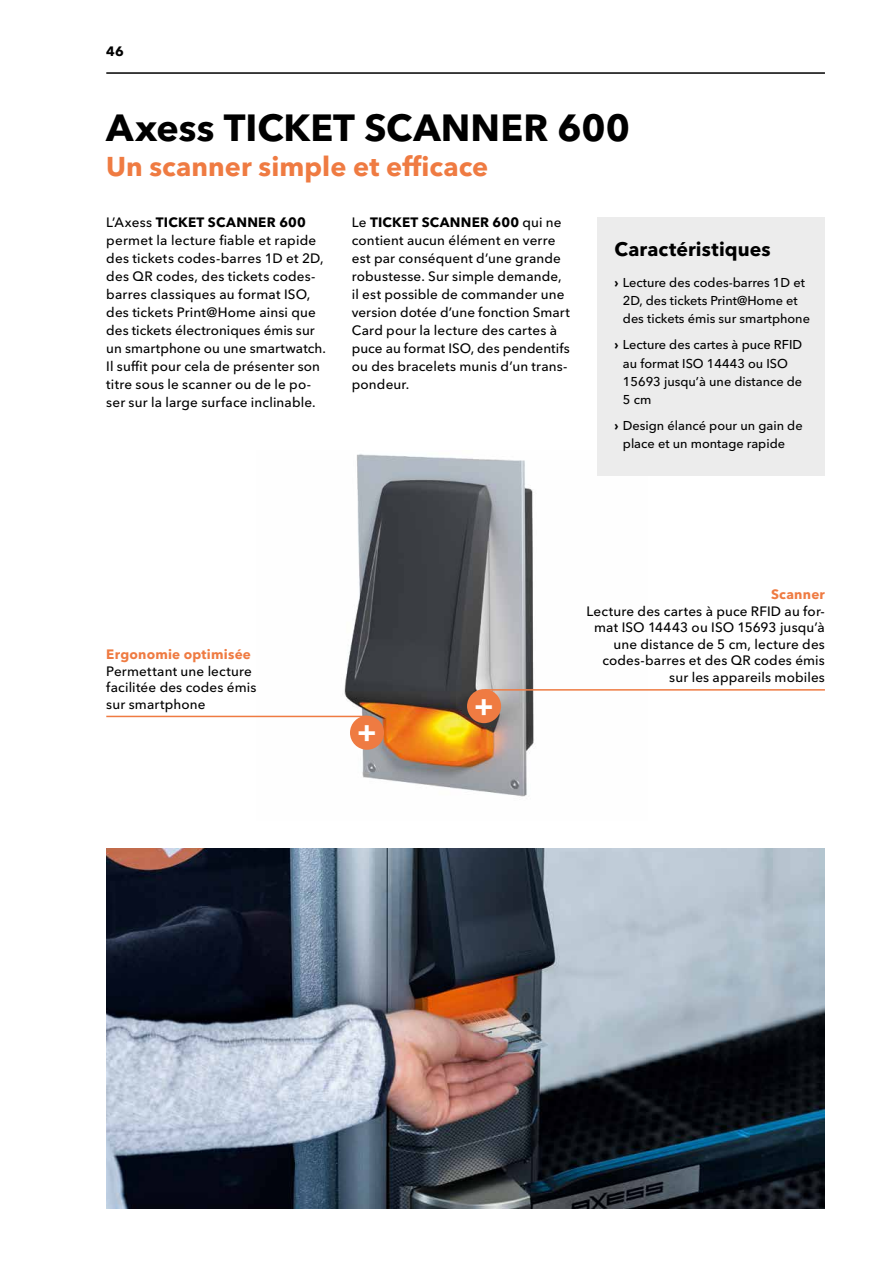
<style>
.page{position:relative;width:893px;height:1263px;background:#fff}
.page>*{position:absolute;margin:0;border:0;box-sizing:border-box;transform-origin:0 0}
.t1{font:700 37.5px "Avenir Next Cyr";color:#000}
.t2{font:700 29.25px "Avenir Next Cyr";color:#fff}
.t3{font:700 27px "Avenir Next Cyr";letter-spacing:.005em;color:#ef7b42}
.t4{font:700 19.5px "Avenir Next Cyr";letter-spacing:.005em;color:#000}
.t5{font:500 13.5px/18px "Avenir Next Cyr";letter-spacing:.01em;color:#000}
.t6{font:700 13.5px "Avenir Next Cyr";letter-spacing:.015em;color:#ef7b42}
.t7{font:700 13.5px "Avenir Next Cyr";color:#000}
.t8{font:500 12.75px/18px "Avenir Next Cyr";color:#000}
.s1{font-weight:700}
</style>
<div class="page">
<hr style="left:106px;top:72px;width:719px;height:2px;background:#000">
<img style="left:256px;top:454px;width:391px;height:343px">
<hr style="left:485px;top:689px;width:340px;height:2px;background:#ef7b42">
<div style="left:467px;top:689px;width:34px;height:34px;background:#ef7b42;border-radius:50%"></div>
<hr style="left:106px;top:716px;width:261px;height:1px;background:#ef7b42">
<div style="left:350px;top:716px;width:34px;height:34px;background:#ef7b42;border-radius:50%"></div>
<div style="left:597px;top:217px;width:228px;height:258px;background:#ececec"></div>
<img style="left:106px;top:848px;width:719px;height:361px">
<p class="t7" style="left:106px;top:43px;width:19px">46</p>
<h1 class="t1" style="left:106px;top:105px;width:525px">Axess TICKET SCANNER 600</h1>
<h3 class="t3" style="left:106px;top:150px;width:384px">Un scanner simple et efficace</h3>
<p class="t5" style="left:106px;top:214px;width:221px">L’Axess <span class="s1">TICKET SCANNER 600 </span>permet la lecture fiable et rapide des tickets codes-barres 1D et 2D, des QR codes, des tickets codes&shy;barres classiques au format ISO, des tickets Print@Home ainsi que des tickets électroniques émis sur un smartphone ou une smartwatch.<br>Il suffit pour cela de présenter son titre sous le scanner ou de le po&shy;ser sur la large surface inclinable.</p>
<p class="t5" style="left:352px;top:214px;width:219px">Le <span class="s1">TICKET SCANNER 600</span> qui ne contient aucun élément en verre est par conséquent d’une grande robustesse. Sur simple demande, il est possible de commander une version dotée d’une fonction Smart<br>Card pour la lecture des cartes à puce au format ISO, des pendentifs ou des bracelets munis d’un trans&shy;pondeur.</p>
<h3 class="t4" style="left:614px;top:237px;width:158px">Caractéristiques</h3>
<p class="t8" style="left:623px;top:273px;width:189px;text-indent:-9px"><span class="s1">›</span> Lecture des codes-barres 1D et<br>2D, des tickets Print@Home et des tickets émis sur smartphone</p>
<p class="t8" style="left:623px;top:336px;width:181px;text-indent:-9px"><span class="s1">›</span> Lecture des cartes à puce RFID au format ISO 14443 ou ISO<br>15693 jusqu’à une distance de<br>5 cm</p>
<p class="t8" style="left:623px;top:416px;width:181px;text-indent:-9px"><span class="s1">›</span> Design élancé pour un gain de place et un montage rapide</p>
<p class="t6" style="left:106px;top:646px;width:146px">Ergonomie optimisée</p>
<p class="t5" style="left:106px;top:663px;width:152px;line-height:16.5px">Permettant une lecture facilitée des codes émis sur smartphone</p>
<h2 class="t2" style="left:357px;top:714px;width:21px">+</h2>
<h2 class="t2" style="left:474px;top:687px;width:21px">+</h2>
<p class="t6" style="left:771px;top:586px;width:55px">Scanner</p>
<p class="t5" style="left:586px;top:603px;width:240px;line-height:16.5px;text-align:right">Lecture des cartes à puce RFID au for&shy;mat ISO 14443 ou ISO 15693 jusqu’à une distance de 5 cm, lecture des codes-barres et des QR codes émis sur les appareils mobiles</p>
</div>
